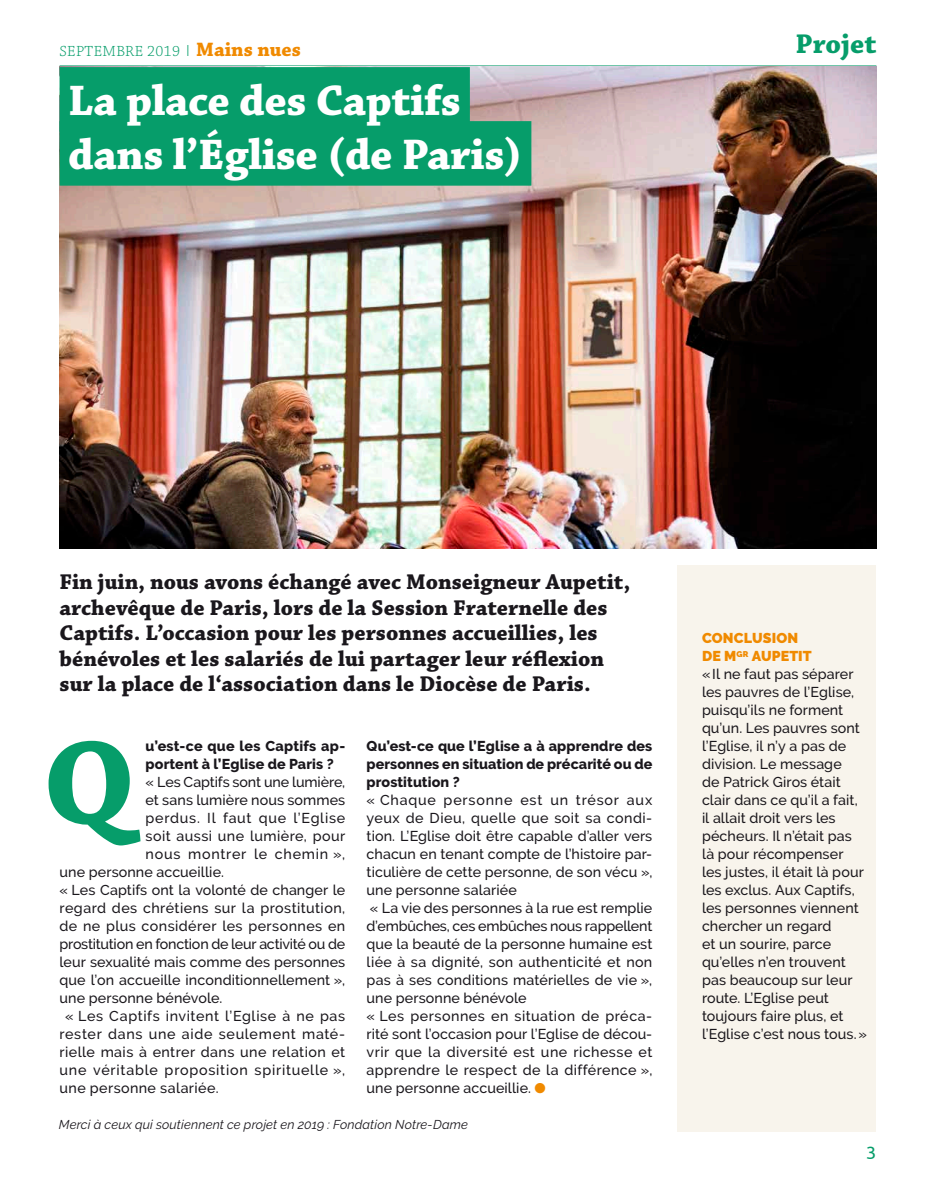
<style>
.page{position:relative;width:936px;height:1191px;background:#fff}
.page>*{position:absolute;margin:0;border:0;box-sizing:border-box;transform-origin:0 0}
.t1{font:700 124.95px "Chaparral Pro";color:#069d6a}
.t2{font:700 45px/54px "Chaparral Pro";letter-spacing:-.01em;color:#fff}
.t3{font:700 28.5px "Chaparral Pro";color:#069d6a}
.t4{font:700 22.5px/25.5px "Chaparral Pro";color:#1a171c}
.t5{font:18px "Ubuntu";color:#069d6a}
.t6{font:300 15.45px "Chaparral Pro";letter-spacing:.02em;color:#069d6a}
.t7{font:500 14.25px/18px "Raleway";letter-spacing:.01em;color:#1a171c}
.t8{font:500 14.25px "Raleway";letter-spacing:.03em;color:#1a171c}
.t9{font:800 14.25px/18px "Raleway";letter-spacing:.005em;color:#1a171c}
.t10{font:500 14.25px "Raleway";letter-spacing:.055em;color:#1a171c}
.t11{font:500 14.25px "Raleway";letter-spacing:.05em;color:#1a171c}
.t12{font:500 14.25px "Raleway";letter-spacing:-.015em;color:#1a171c}
.t13{font:500 14.25px "Raleway";letter-spacing:.04em;color:#1a171c}
.t14{font:italic 12.75px "Raleway";letter-spacing:.01em;color:#1a171c}
.s1{font-family:"Raleway"}
.s2{font-weight:700;font-size:20.4px;color:#f08a00}
.s3{color:#f08a00}
.s4{font-weight:900;color:#f08a00}
</style>
<div class="page">
<div style="left:677px;top:565px;width:198px;height:566px;background:#f8f4ec"></div>
<img style="left:60px;top:66px;width:816px;height:482px">
<div style="left:60px;top:67px;width:410px;height:65px;background:#069d6a"></div>
<div style="left:60px;top:121px;width:471px;height:65px;background:#069d6a"></div>
<p class="t6" style="left:60px;top:42px;width:243px">SEPTEMBRE 2019 <span class="s1">I</span> <span class="s2">Mains nues</span></p>
<h3 class="t3" style="left:795px;top:27px;width:82px">Projet</h3>
<h2 class="t2" style="left:68px;top:75px;width:456px">La place des Captifs dans l’Église (de Paris)</h2>
<p class="t4" style="left:60px;top:570px;width:572px">Fin juin, nous avons échangé avec Monseigneur Aupetit, archevêque de Paris, lors de la Session Fraternelle des Captifs. L’occasion pour les personnes accueillies, les bénévoles et les salariés de lui partager leur réflexion sur la place de l‘association dans le Diocèse de Paris.</p>
<p class="t9" style="left:145px;top:737px;width:201px">u’est-ce que les Captifs ap&shy;portent à l’Eglise de Paris ?</p>
<p class="t7" style="left:145px;top:773px;width:201px">« Les Captifs sont une lumière,</p>
<p class="t7" style="left:145px;top:791px;width:201px">et sans lumière nous sommes</p>
<p class="t11" style="left:145px;top:810px;width:201px">perdus. Il faut que l’Eglise</p>
<p class="t8" style="left:145px;top:828px;width:201px">soit aussi une lumière, pour</p>
<p class="t10" style="left:145px;top:846px;width:201px">nous montrer le chemin »,</p>
<p class="t7" style="left:60px;top:863px;width:166px">une personne accueillie.</p>
<p class="t7" style="left:60px;top:881px;width:287px">« Les Captifs ont la volonté de changer le</p>
<p class="t8" style="left:60px;top:900px;width:287px">regard des chrétiens sur la prostitution,</p>
<p class="t8" style="left:60px;top:918px;width:287px">de ne plus considérer les personnes en</p>
<p class="t12" style="left:60px;top:936px;width:287px">prostitution en fonction de leur activité ou de</p>
<p class="t7" style="left:60px;top:953px;width:287px">leur sexualité mais comme des personnes</p>
<p class="t7" style="left:60px;top:971px;width:287px">que l’on accueille inconditionnellement »,</p>
<p class="t7" style="left:60px;top:989px;width:164px">une personne bénévole.</p>
<p class="t13" style="left:65px;top:1008px;width:281px">« Les Captifs invitent l’Eglise à ne pas</p>
<p class="t11" style="left:60px;top:1026px;width:287px">rester dans une aide seulement maté-</p>
<p class="t8" style="left:60px;top:1044px;width:287px">rielle mais à entrer dans une relation et</p>
<p class="t10" style="left:60px;top:1062px;width:287px">une véritable proposition spirituelle »,</p>
<p class="t8" style="left:60px;top:1080px;width:160px">une personne salariée.</p>
<h1 class="t1" style="left:43px;top:710px;width:93px">Q</h1>
<p class="t9" style="left:366px;top:737px;width:287px;text-align:justify">Qu’est-ce que l’Eglise a à apprendre des personnes en situation de précarité ou de prostitution ?</p>
<p class="t7" style="left:366px;top:791px;width:287px">« Chaque personne est un trésor aux yeux de Dieu, quelle que soit sa condi&shy;tion. L’Eglise doit être capable d’aller vers chacun en tenant compte de l’histoire par&shy;ticulière de cette personne, de son vécu », une personne salariée<br>« La vie des personnes à la rue est remplie d’embûches, ces embûches nous rappellent que la beauté de la personne humaine est liée à sa dignité, son authenticité et non pas à ses conditions matérielles de vie », une personne bénévole<br>« Les personnes en situation de préca&shy;rité sont l’occasion pour l’Eglise de décou&shy;vrir que la diversité est une richesse et apprendre le respect de la différence », une personne accueillie. <span class="s3">●</span></p>
<p class="t14" style="left:59px;top:1117px;width:410px">Merci à ceux qui soutiennent ce projet en 2019 : Fondation Notre-Dame</p>
<p class="t7" style="left:702px;top:629px;width:166px"><span class="s4">CONCLUSION<br>DE M</span><sup>GR</sup> <span class="s4">AUPETIT<br></span>«Il ne faut pas séparer les pauvres de l’Eglise, puisqu’ils ne forment qu’un. Les pauvres sont l’Eglise, il n’y a pas de division. Le message<br>de Patrick Giros était clair dans ce qu’il a fait, il allait droit vers les pécheurs. Il n’était pas là pour récompenser<br>les justes, il était là pour les exclus. Aux Captifs, les personnes viennent chercher un regard<br>et un sourire, parce qu’elles n’en trouvent pas beaucoup sur leur route. L’Eglise peut toujours faire plus, et l’Eglise c’est nous tous.»</p>
<p class="t5" style="left:866px;top:1141px;width:12px">3</p>
</div>
